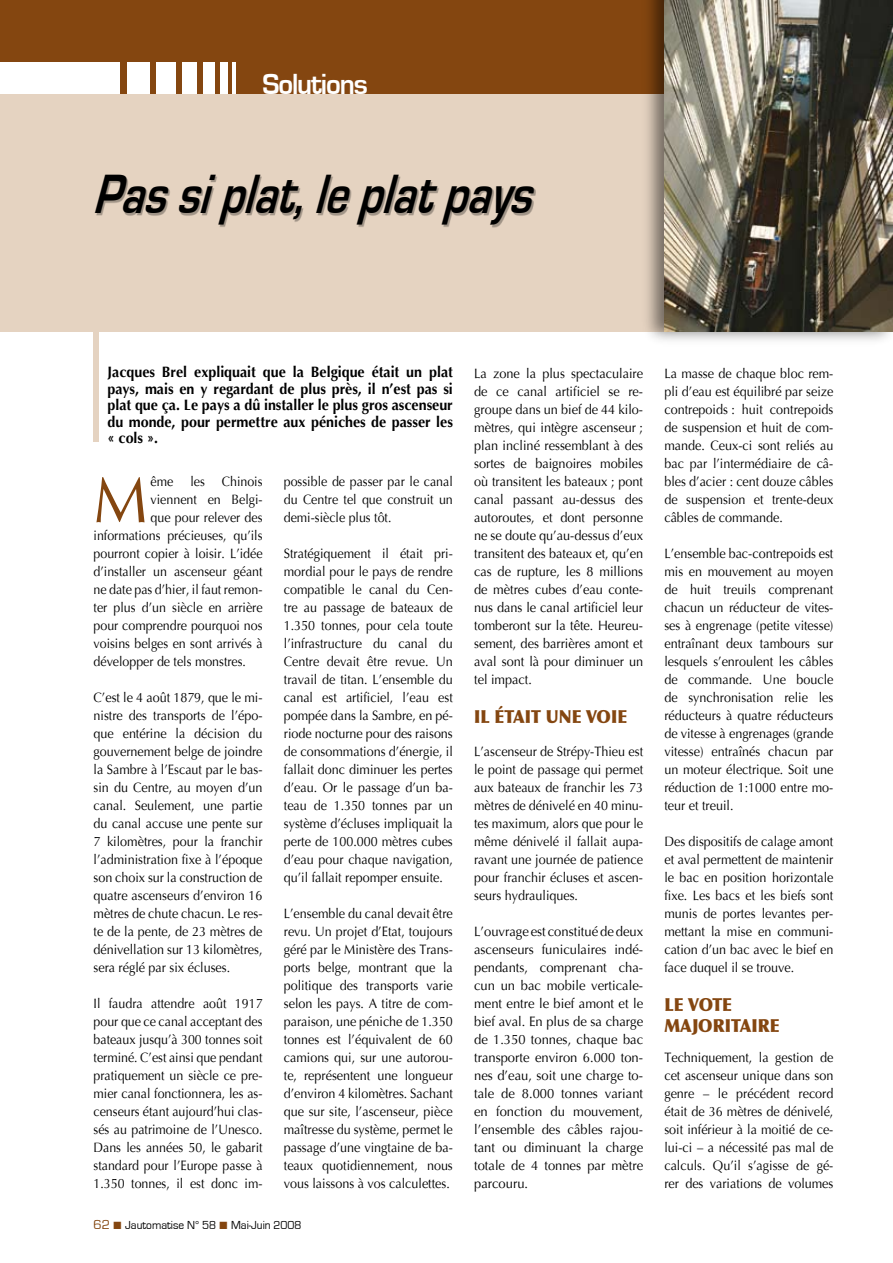
<style>
.page{position:relative;width:893px;height:1263px;background:#fff}
.page>*{position:absolute;margin:0;border:0;box-sizing:border-box;transform-origin:0 0}
.t1{font:66.15px "Optima";color:#844610;scale:.92 1}
.t2{font:italic 700 57px "Eurostile";color:#000;scale:.78 1}
.t3{font:700 30px "Eurostile";letter-spacing:-.04em;color:#fff;scale:.95 1}
.t4{font:900 18px/21.6px "Optima";color:#844610;scale:.9 1}
.t5{font:700 15px/16.5px "Optima";color:#000;text-align:justify;scale:.95 1}
.t6{font:13.5px/18px "Optima";color:#000;text-align:justify;scale:.93 1}
.t7{font:13.5px/18px "Optima";color:#000;text-align:justify;scale:.92 1}
.t8{font:13.5px/18px "Optima";color:#000;text-align:justify;scale:.94 1}
.t9{font:13.5px/18px "Optima";color:#000;text-align:justify;scale:.96 1}
.t10{font:12px "Eurostile";color:#000;scale:.95 1}
.s1{font-size:13.5px;color:#844610}
.s2{color:#844610}
</style>
<div class="page">
<div style="left:0;top:94px;width:893px;height:238px;background:#e5d3c1"></div>
<div style="left:0;top:0;width:893px;height:94px;background:#844610"></div>
<div style="left:0;top:62px;width:120px;height:32px;background:#fff"></div>
<div style="left:128px;top:62px;width:22px;height:32px;background:#fff"></div>
<div style="left:157px;top:62px;width:19px;height:32px;background:#fff"></div>
<div style="left:182px;top:62px;width:15px;height:32px;background:#fff"></div>
<div style="left:203px;top:62px;width:11px;height:32px;background:#fff"></div>
<div style="left:220px;top:62px;width:7px;height:32px;background:#fff"></div>
<hr style="left:232px;top:62px;width:4px;height:32px;background:#fff">
<div style="left:94px;top:330px;width:5px;height:112px;background:#e5d3c1"></div>
<div style="left:81px;top:163px;width:761px;height:67px;background:#000;opacity:.3"></div>
<div style="left:642px;top:0;width:251px;height:347px;background:#000;opacity:.5"></div>
<img style="left:664px;top:0;width:229px;height:332px">
<h3 class="t3" style="left:263px;top:68px;width:112px">Solutions</h3>
<h2 class="t2" style="left:92px;top:164px;width:585px">Passiplat,leplatpays</h2>
<p class="t5" style="left:107px;top:364px;width:365px">Jacques Brel expliquait que la Belgique était un plat pays, mais en y regardant de plus près, il n’est pas si plat que ça. Le pays a dû installer le plus gros ascenseur du monde, pour permettre aux péniches de passer les « cols ».</p>
<h1 class="t1" style="left:94px;top:461px;width:60px">M</h1>
<p class="t7" style="left:151px;top:473px;width:26px">ême</p>
<p class="t7" style="left:190px;top:473px;width:17px">les</p>
<p class="t7" style="left:222px;top:473px;width:46px">Chinois</p>
<p class="t7" style="left:151px;top:491px;width:123px">viennent en Belgi-</p>
<p class="t7" style="left:151px;top:509px;width:123px">que pour relever des</p>
<p class="t7" style="left:94px;top:527px;width:185px">informations précieuses, qu’ils</p>
<p class="t7" style="left:94px;top:545px;width:185px">pourront copier à loisir. L’idée</p>
<p class="t7" style="left:94px;top:563px;width:185px">d’installer un ascenseur géant</p>
<p class="t7" style="left:94px;top:581px;width:185px">ne date pas d’hier, il faut remon-</p>
<p class="t7" style="left:94px;top:599px;width:185px">ter plus d’un siècle en arrière</p>
<p class="t7" style="left:94px;top:617px;width:185px">pour comprendre pourquoi nos</p>
<p class="t7" style="left:94px;top:635px;width:185px">voisins belges en sont arrivés à</p>
<p class="t7" style="left:94px;top:653px;width:167px">développer de tels monstres.</p>
<p class="t6" style="left:94px;top:689px;width:183px">C’est le 4 août 1879, que le mi&shy;nistre des transports de l’épo&shy;que entérine la décision du gouvernement belge de joindre la Sambre à l’Escaut par le bas&shy;sin du Centre, au moyen d’un canal. Seulement, une partie du canal accuse une pente sur 7 kilomètres, pour la franchir l’administration fixe à l’époque son choix sur la construction de quatre ascenseurs d’environ 16 mètres de chute chacun. Le res&shy;te de la pente, de 23 mètres de dénivellation sur 13 kilomètres, sera réglé par six écluses.</p>
<p class="t7" style="left:94px;top:995px;width:185px">Il faudra attendre août 1917 pour que ce canal acceptant des bateaux jusqu’à 300 tonnes soit terminé. C’est ainsi que pendant pratiquement un siècle ce pre&shy;mier canal fonctionnera, les as&shy;censeurs étant aujourd’hui clas&shy;sés au patrimoine de l’Unesco.<br>Dans les années 50, le gabarit standard pour l’Europe passe à 1.350 tonnes, il est donc im-</p>
<p class="t7" style="left:284px;top:473px;width:185px">possible de passer par le canal du Centre tel que construit un demi-siècle plus tôt.</p>
<p class="t6" style="left:284px;top:545px;width:183px">Stratégiquement il était pri&shy;mordial pour le pays de rendre compatible le canal du Cen&shy;tre au passage de bateaux de 1.350 tonnes, pour cela toute l’infrastructure du canal du Centre devait être revue. Un travail de titan. L’ensemble du canal est artificiel, l’eau est pompée dans la Sambre, en pé&shy;riode nocturne pour des raisons de consommations d’énergie, il fallait donc diminuer les pertes d’eau. Or le passage d’un ba&shy;teau de 1.350 tonnes par un système d’écluses impliquait la perte de 100.000 mètres cubes d’eau pour chaque navigation, qu’il fallait repomper ensuite.</p>
<p class="t6" style="left:284px;top:905px;width:183px">L’ensemble du canal devait être revu. Un projet d’Etat, toujours géré par le Ministère des Trans&shy;ports belge, montrant que la politique des transports varie selon les pays. A titre de com&shy;paraison, une péniche de 1.350 tonnes est l’équivalent de 60 camions qui, sur une autorou&shy;te, représentent une longueur d’environ 4 kilomètres. Sachant que sur site, l’ascenseur, pièce maîtresse du système, permet le passage d’une vingtaine de ba&shy;teaux quotidiennement, nous vous laissons à vos calculettes.</p>
<p class="t10" style="left:94px;top:1218px;width:220px"><span class="s1">62</span> <span class="s2">■</span> Jautomatise N° 58 <span class="s2">■</span> Mai-Juin 2008</p>
<p class="t8" style="left:474px;top:365px;width:181px">La zone la plus spectaculaire de ce canal artificiel se re&shy;groupe dans un bief de 44 kilo&shy;mètres, qui intègre ascenseur ; plan incliné ressemblant à des sortes de baignoires mobiles où transitent les bateaux ; pont canal passant au-dessus des autoroutes, et dont personne ne se doute qu’au-dessus d’eux transitent des bateaux et, qu’en cas de rupture, les 8 millions de mètres cubes d’eau conte&shy;nus dans le canal artificiel leur tomberont sur la tête. Heureu&shy;sement, des barrières amont et aval sont là pour diminuer un tel impact.</p>
<h3 class="t4" style="left:474px;top:706px;width:172px">IL ÉTAIT UNE VOIE</h3>
<p class="t6" style="left:474px;top:743px;width:183px">L’ascenseur de Strépy-Thieu est le point de passage qui permet aux bateaux de franchir les 73 mètres de dénivelé en 40 minu&shy;tes maximum, alors que pour le même dénivelé il fallait aupa&shy;ravant une journée de patience pour franchir écluses et ascen&shy;seurs hydrauliques.</p>
<p class="t9" style="left:474px;top:923px;width:178px">L’ouvrage est constitué de deux ascenseurs funiculaires indé&shy;pendants, comprenant cha&shy;cun un bac mobile verticale&shy;ment entre le bief amont et le bief aval. En plus de sa charge de 1.350 tonnes, chaque bac transporte environ 6.000 ton&shy;nes d’eau, soit une charge to&shy;tale de 8.000 tonnes variant en fonction du mouvement, l’ensemble des câbles rajou&shy;tant ou diminuant la charge totale de 4 tonnes par mètre parcouru.</p>
<p class="t6" style="left:664px;top:365px;width:183px">La masse de chaque bloc rem&shy;pli d’eau est équilibré par seize contrepoids : huit contrepoids de suspension et huit de com&shy;mande. Ceux-ci sont reliés au bac par l’intermédiaire de câ&shy;bles d’acier : cent douze câbles de suspension et trente-deux câbles de commande.</p>
<p class="t6" style="left:664px;top:545px;width:183px">L’ensemble bac-contrepoids est mis en mouvement au moyen de huit treuils comprenant chacun un réducteur de vites&shy;ses à engrenage (petite vitesse) entraînant deux tambours sur lesquels s’enroulent les câbles de commande. Une boucle de synchronisation relie les réducteurs à quatre réducteurs de vitesse à engrenages (grande vitesse) entraînés chacun par un moteur électrique. Soit une réduction de 1:1000 entre mo&shy;teur et treuil.</p>
<p class="t6" style="left:664px;top:833px;width:183px">Des dispositifs de calage amont et aval permettent de maintenir le bac en position horizontale fixe. Les bacs et les biefs sont munis de portes levantes per&shy;mettant la mise en communi&shy;cation d’un bac avec le bief en face duquel il se trouve.</p>
<h3 class="t4" style="left:664px;top:994px;width:130px">LE VOTE<br>MAJORITAIRE</h3>
<p class="t6" style="left:664px;top:1049px;width:183px">Techniquement, la gestion de cet ascenseur unique dans son genre – le précédent record était de 36 mètres de dénivelé, soit inférieur à la moitié de ce&shy;lui-ci – a nécessité pas mal de calculs. Qu’il s’agisse de gé&shy;rer des variations de volumes</p>
</div>
